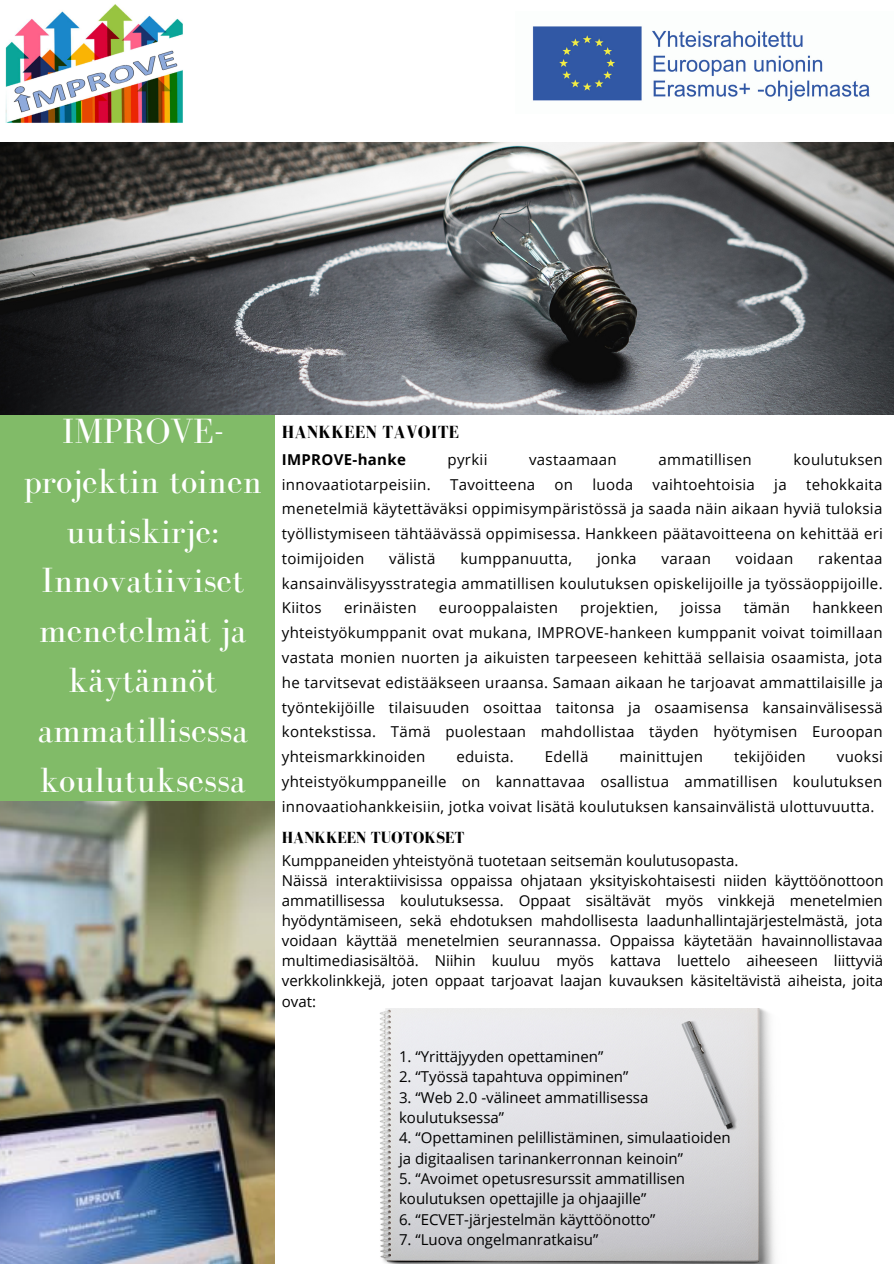
<style>
.page{position:relative;width:894px;height:1264px;background:#fff}
.page>*{position:absolute;margin:0;border:0;box-sizing:border-box;transform-origin:0 0}
.t1{font:36px/49.8px "Bodoni FLF";color:#fff;text-align:center}
.t2{font:700 18px "Bodoni FLF";letter-spacing:.02em;color:#000}
.t3{font:700 16.5px "Bodoni FLF";color:#000}
.t4{font:15px/24.8px "Open Sans";letter-spacing:.02em;color:#000;text-align:justify}
.t5{font:15px/20.4px "Open Sans";color:#000}
.t6{font:700 15px "Open Sans";letter-spacing:.02em;color:#000}
</style>
<div class="page">
<img style="left:5px;top:4px;width:178px;height:119px">
<img style="left:0;top:142px;width:893px;height:273px">
<div style="left:0;top:415px;width:274px;height:848px;background:#81bb68"></div>
<img style="left:380px;top:1008px;width:395px;height:255px">
<img style="left:0;top:801px;width:275px;height:462px">
<img style="left:532px;top:26px;width:338px;height:75px">
<p class="t1" style="left:24px;top:406px;width:239px">IMPROVE&shy;projektin toinen uutiskirje:</p>
<p class="t1" style="left:41px;top:555px;width:204px">Innovatiiviset</p>
<p class="t1" style="left:37px;top:605px;width:212px">menetelmät ja käytännöt ammatillisessa koulutuksessa</p>
<p class="t2" style="left:282px;top:422px;width:179px">HANKKEEN TAVOITE</p>
<p class="t6" style="left:282px;top:449px;width:125px">IMPROVE-hanke</p>
<p class="t4" style="left:447px;top:446px;width:41px">pyrkii</p>
<p class="t4" style="left:529px;top:446px;width:89px">vastaamaan</p>
<p class="t4" style="left:658px;top:446px;width:95px">ammatillisen</p>
<p class="t4" style="left:793px;top:446px;width:91px">koulutuksen</p>
<p class="t4" style="left:282px;top:471px;width:150px">innovaatiotarpeisiin.</p>
<p class="t4" style="left:450px;top:471px;width:87px">Tavoitteena</p>
<p class="t4" style="left:554px;top:471px;width:20px">on</p>
<p class="t4" style="left:592px;top:471px;width:42px">luoda</p>
<p class="t4" style="left:652px;top:471px;width:104px">vaihtoehtoisia</p>
<p class="t4" style="left:774px;top:471px;width:14px">ja</p>
<p class="t4" style="left:282px;top:471px;width:602px;text-indent:524px">tehokkaita menetelmiä käytettäväksi oppimisympäristössä ja saada näin aikaan hyviä tuloksia työllistymiseen tähtäävässä oppimisessa. Hankkeen päätavoitteena on kehittää eri toimijoiden</p>
<p class="t4" style="left:282px;top:545px;width:602px;text-indent:536px">rakentaa kansainvälisyysstrategia ammatillisen koulutuksen opiskelijoille ja työssäoppijoille.<br>Kiitos</p>
<p class="t4" style="left:389px;top:545px;width:48px">välistä</p>
<p class="t4" style="left:460px;top:545px;width:113px">kumppanuutta,</p>
<p class="t4" style="left:597px;top:545px;width:41px">jonka</p>
<p class="t4" style="left:661px;top:545px;width:51px">varaan</p>
<p class="t4" style="left:735px;top:545px;width:59px">voidaan</p>
<p class="t4" style="left:282px;top:595px;width:602px;text-indent:530px">hankkeen yhteistyökumppanit ovat mukana, IMPROVE-hankeen kumppanit voivat toimillaan vastata monien nuorten ja aikuisten tarpeeseen kehittää sellaisia osaamista, jota he tarvitsevat edistääkseen uraansa. Samaan aikaan he tarjoavat ammattilaisille ja työntekijöille tilaisuuden osoittaa taitonsa ja osaamisensa kansainvälisessä kontekstissa. Tämä puolestaan mahdollistaa täyden hyötymisen Euroopan yhteismarkkinoiden</p>
<p class="t4" style="left:344px;top:595px;width:74px">erinäisten</p>
<p class="t4" style="left:439px;top:595px;width:120px">eurooppalaisten</p>
<p class="t4" style="left:580px;top:595px;width:79px">projektien,</p>
<p class="t4" style="left:680px;top:595px;width:42px">joissa</p>
<p class="t4" style="left:743px;top:595px;width:48px">tämän</p>
<p class="t4" style="left:282px;top:744px;width:602px;text-indent:555px">vuoksi yhteistyökumppaneille on kannattavaa osallistua ammatillisen koulutuksen innovaatiohankkeisiin, jotka voivat lisätä koulutuksen kansainvälistä ulottuvuutta.</p>
<p class="t4" style="left:456px;top:744px;width:59px">eduista.</p>
<p class="t4" style="left:544px;top:744px;width:45px">Edellä</p>
<p class="t4" style="left:619px;top:744px;width:85px">mainittujen</p>
<p class="t4" style="left:734px;top:744px;width:73px">tekijöiden</p>
<p class="t3" style="left:282px;top:829px;width:184px">HANKKEEN TUOTOKSET</p>
<p class="t5" style="left:282px;top:849px;width:458px">Kumppaneiden yhteistyönä tuotetaan seitsemän koulutusopasta.</p>
<p class="t4" style="left:282px;top:869px;width:603px;line-height:20.1px">Näissä interaktiivisissa oppaissa ohjataan yksityiskohtaisesti niiden käyttöönottoon ammatillisessa koulutuksessa. Oppaat sisältävät myös vinkkejä menetelmien hyödyntämiseen, sekä ehdotuksen mahdollisesta laadunhallintajärjestelmästä, jota voidaan käyttää menetelmien seurannassa. Oppaissa käytetään havainnollistavaa multimediasisältöä. Niihin kuuluu myös kattava luettelo aiheeseen liittyviä verkkolinkkejä, joten oppaat tarjoavat laajan kuvauksen käsiteltävistä aiheista, joita ovat:</p>
<p class="t5" style="left:399px;top:1045px;width:206px">1. “Yrittäjyyden opettaminen”</p>
<p class="t5" style="left:399px;top:1066px;width:231px">2. “Työssä tapahtuva oppiminen”</p>
<p class="t5" style="left:399px;top:1086px;width:251px">3. “Web 2.0 -välineet ammatillisessa koulutuksessa”</p>
<p class="t5" style="left:399px;top:1127px;width:333px">4. “Opettaminen pelillistäminen, simulaatioiden ja digitaalisen tarinankerronnan keinoin”</p>
<p class="t5" style="left:399px;top:1167px;width:287px">5. “Avoimet opetusresurssit ammatillisen koulutuksen opettajille ja ohjaajille”</p>
<p class="t5" style="left:399px;top:1208px;width:258px">6. “ECVET-järjestelmän käyttöönotto”</p>
<p class="t5" style="left:399px;top:1229px;width:201px">7. “Luova ongelmanratkaisu”</p>
</div>
